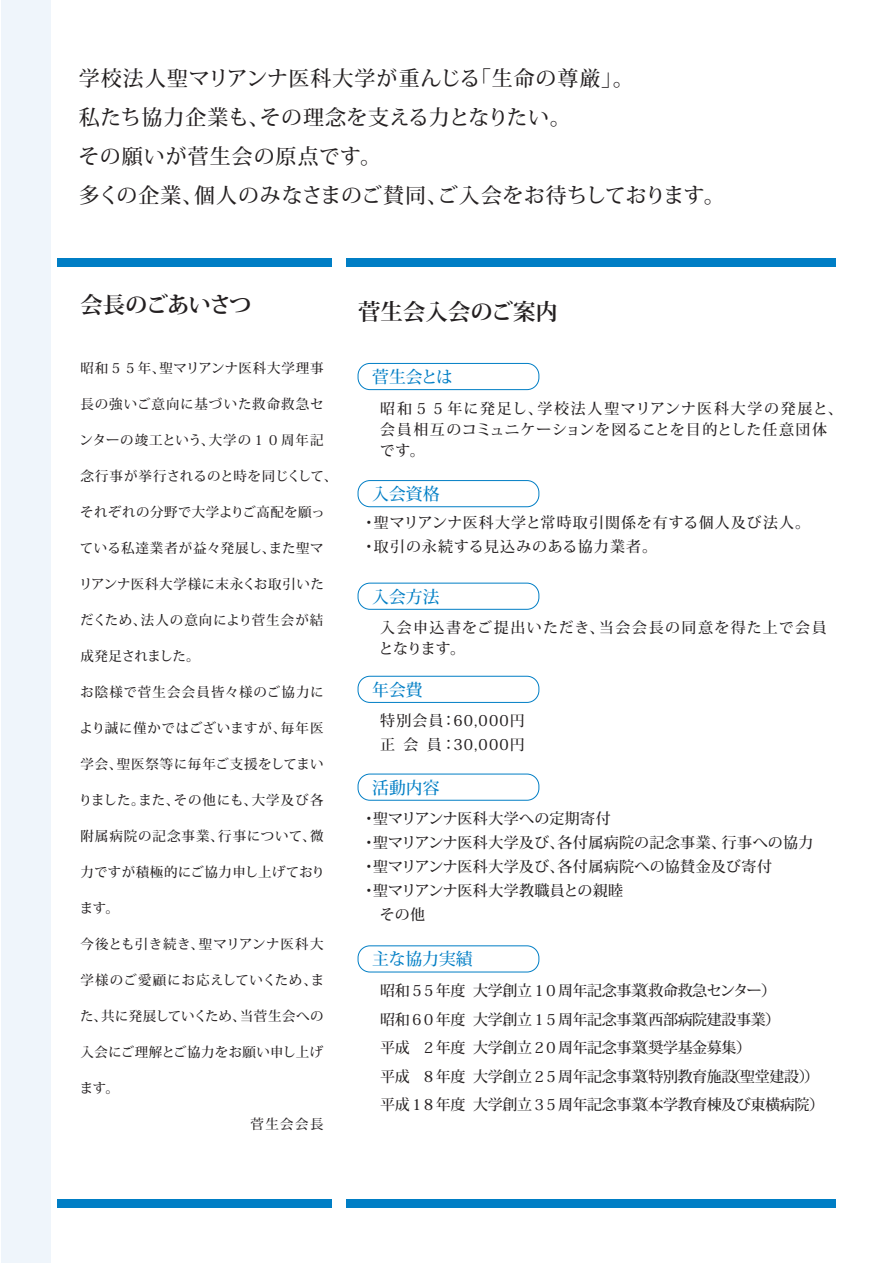
<style>
.page{position:relative;width:893px;height:1263px;background:#fff}
.page>*{position:absolute;margin:0;border:0;box-sizing:border-box;transform-origin:0 0}
.t1{font:700 22.5px "Koz Min Pro";letter-spacing:-.01em;color:#231f20}
.t2{font:700 22.5px "Koz Min Pro";letter-spacing:-.05em;color:#231f20}
.t3{font:500 21px/39px "Koz Min Pro";letter-spacing:.03em;color:#231f20}
.t4{font:500 16.8px "Koz Min Pro";color:#007ec5}
.t5{font:500 15px/28.5px "Koz Min Pro";letter-spacing:-.025em;color:#231f20}
.t6{font:500 15px "Koz Min Pro";letter-spacing:.01em;color:#231f20}
.t7{font:500 15px/21px "Koz Min Pro";letter-spacing:.08em;color:#231f20}
.t8{font:500 15px/24px "Koz Min Pro";letter-spacing:.065em;color:#231f20}
.t9{font:500 15px/21px "Koz Min Pro";letter-spacing:.085em;color:#231f20}
.t10{font:500 15px/24px "Koz Min Pro";letter-spacing:.075em;color:#231f20}
.t11{font:500 13.5px "Koz Min Pro";letter-spacing:.045em;color:#231f20}
.t12{font:500 13.5px "Koz Min Pro";letter-spacing:.065em;color:#231f20}
.t13{font:500 13.5px "Koz Min Pro";letter-spacing:.07em;color:#231f20}
.t14{font:500 13.5px "Koz Min Pro";letter-spacing:.005em;color:#231f20}
.t15{font:500 13.5px "Koz Min Pro";letter-spacing:.02em;color:#231f20}
.t16{font:500 13.5px "Koz Min Pro";letter-spacing:.025em;color:#231f20}
.t17{font:500 13.5px "Koz Min Pro";letter-spacing:.08em;color:#231f20}
.t18{font:500 13.5px "Koz Min Pro";letter-spacing:-.03em;color:#231f20}
</style>
<div class="page">
<div style="left:1px;top:0;width:49px;height:1263px;background:#eff5fb"></div>
<div style="left:358px;top:363px;width:181px;height:27px;border:1px solid #007ec5;border-radius:12px"></div>
<div style="left:358px;top:480px;width:181px;height:27px;border:1px solid #007ec5;border-radius:12px"></div>
<div style="left:358px;top:583px;width:181px;height:27px;border:1px solid #007ec5;border-radius:12px"></div>
<div style="left:358px;top:676px;width:181px;height:27px;border:1px solid #007ec5;border-radius:12px"></div>
<div style="left:358px;top:774px;width:181px;height:27px;border:1px solid #007ec5;border-radius:12px"></div>
<div style="left:358px;top:945px;width:181px;height:27px;border:1px solid #007ec5;border-radius:12px"></div>
<div style="left:346px;top:258px;width:489px;height:8px;background:#007ec5"></div>
<div style="left:346px;top:1199px;width:489px;height:8px;background:#007ec5"></div>
<div style="left:57px;top:258px;width:275px;height:8px;background:#007ec5"></div>
<div style="left:57px;top:1199px;width:275px;height:8px;background:#007ec5"></div>
<h2 class="t3" style="left:78px;top:58px;width:648px">学校法人聖マリアンナ医科大学が重んじる「生命の尊厳」。<br>私たち協力企業も、その理念を支える力となりたい。<br>その願いが菅生会の原点です。<br>多くの企業、個人のみなさまのご賛同、ご入会をお待ちしております。</h2>
<h1 class="t2" style="left:80px;top:288px;width:173px">会長のごあいさつ</h1>
<p class="t11" style="left:80px;top:358px;width:244px">昭和５５年、聖マリアンナ医科大学理事</p>
<p class="t12" style="left:80px;top:394px;width:245px">長の強いご意向に基づいた救命救急セ</p>
<p class="t12" style="left:80px;top:430px;width:245px">ンターの竣工という、大学の１０周年記</p>
<p class="t14" style="left:80px;top:466px;width:258px">念行事が挙行されるのと時を同じくして、</p>
<p class="t11" style="left:80px;top:502px;width:246px">それぞれの分野で大学よりご高配を願っ</p>
<p class="t11" style="left:80px;top:538px;width:245px">ている私達業者が益々発展し、また聖マ</p>
<p class="t11" style="left:79px;top:574px;width:246px">リアンナ医科大学様に末永くお取引いた</p>
<p class="t13" style="left:80px;top:610px;width:245px">だくため、法人の意向により菅生会が結</p>
<p class="t18" style="left:80px;top:646px;width:121px">成発足されました。</p>
<p class="t17" style="left:80px;top:682px;width:245px">お陰様で菅生会会員皆々様のご協力に</p>
<p class="t11" style="left:80px;top:718px;width:245px">より誠に僅かではございますが、毎年医</p>
<p class="t11" style="left:80px;top:754px;width:244px">学会、聖医祭等に毎年ご支援をしてまい</p>
<p class="t12" style="left:79px;top:790px;width:246px">りました。また、その他にも、大学及び各</p>
<p class="t13" style="left:80px;top:826px;width:245px">附属病院の記念事業、行事について、微</p>
<p class="t16" style="left:80px;top:862px;width:246px">力ですが積極的にご協力申し上げており</p>
<p class="t11" style="left:80px;top:898px;width:41px">ます。</p>
<p class="t11" style="left:80px;top:934px;width:245px">今後とも引き続き、聖マリアンナ医科大</p>
<p class="t11" style="left:80px;top:970px;width:245px">学様のご愛顧にお応えしていくため、ま</p>
<p class="t15" style="left:80px;top:1006px;width:245px">た、共に発展していくため、当菅生会への</p>
<p class="t11" style="left:80px;top:1042px;width:244px">入会にご理解とご協力をお願い申し上げ</p>
<p class="t11" style="left:80px;top:1078px;width:41px">ます。</p>
<p class="t11" style="left:251px;top:1114px;width:74px">菅生会会長</p>
<h1 class="t1" style="left:358px;top:295px;width:202px">菅生会入会のご案内</h1>
<p class="t4" style="left:372px;top:365px;width:82px">菅生会とは</p>
<p class="t7" style="left:380px;top:397px;width:465px">昭和５５年に発足し、学校法人聖マリアンナ医科大学の発展と、会員相互のコミュニケーションを図ることを目的とした任意団体です。</p>
<p class="t4" style="left:372px;top:482px;width:69px">入会資格</p>
<p class="t8" style="left:361px;top:510px;width:450px">・聖マリアンナ医科大学と常時取引関係を有する個人及び法人。・取引の永続する見込みのある協力業者。</p>
<p class="t4" style="left:372px;top:584px;width:69px">入会方法</p>
<p class="t9" style="left:379px;top:616px;width:450px">入会申込書をご提出いただき、当会会長の同意を得た上で会員となります。</p>
<p class="t4" style="left:372px;top:678px;width:52px">年会費</p>
<p class="t10" style="left:380px;top:708px;width:146px">特別会員：60,000円正会員：30,000円</p>
<p class="t4" style="left:372px;top:775px;width:69px">活動内容</p>
<p class="t6" style="left:361px;top:808px;width:251px">・聖マリアンナ医科大学への定期寄付</p>
<p class="t6" style="left:361px;top:832px;width:453px">・聖マリアンナ医科大学及び、各付属病院の記念事業、行事への協力</p>
<p class="t6" style="left:361px;top:856px;width:412px">・聖マリアンナ医科大学及び、各付属病院への協賛金及び寄付</p>
<p class="t6" style="left:361px;top:880px;width:263px">・聖マリアンナ医科大学教職員との親睦</p>
<p class="t6" style="left:380px;top:904px;width:47px">その他</p>
<p class="t4" style="left:372px;top:947px;width:102px">主な協力実績</p>
<p class="t5" style="left:380px;top:976px;width:445px">昭和５５年度 大学創立１０周年記念事業（救命救急センター）<br>昭和６０年度 大学創立１５周年記念事業（西部病院建設事業）<br>平成 ２年度 大学創立２０周年記念事業（奨学基金募集）<br>平成 ８年度 大学創立２５周年記念事業（特別教育施設（聖堂建設））平成１８年度 大学創立３５周年記念事業（本学教育棟及び東横病院）</p>
</div>
